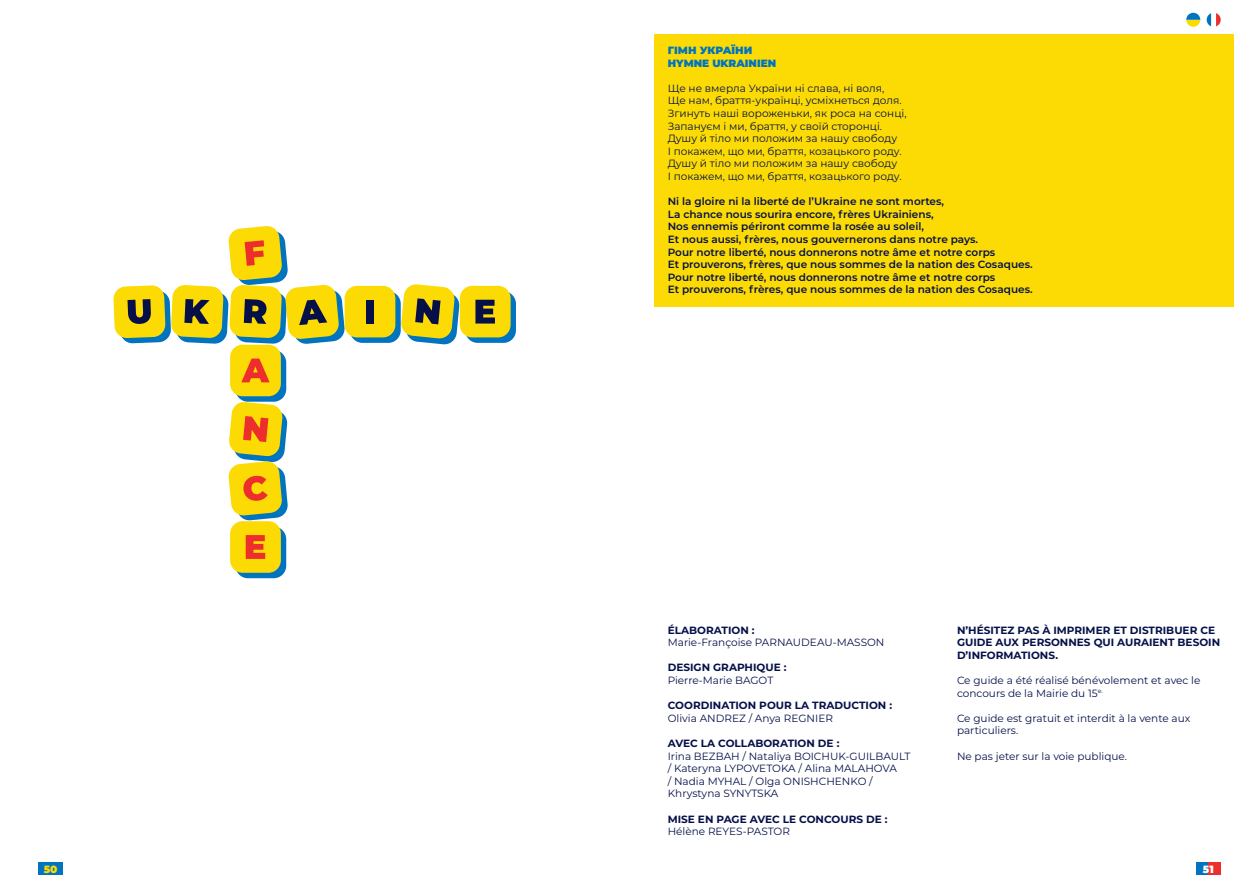
<style>
.page{position:relative;width:1259px;height:893px;background:#fff}
.page>*{position:absolute;margin:0;border:0;box-sizing:border-box;transform-origin:0 0}
.Texte_2{font:10.5px/12.6px "Montserrat";color:#051049}
.Texte_3{font:600 10.5px "Montserrat";color:#051049}
.Texte_2-2{font:700 10.5px/12.6px "Montserrat";color:#051049}
.Sous_titre{font:900 10.5px "Montserrat";color:#0074be}
.t1{font:900 10.5px "Montserrat";color:#fcdb04}
.t2{font:900 10.5px "Montserrat";color:#fff}
</style>
<div class="page">
<div style="left:1196px;top:862px;width:12px;height:13px;background:#0074be"></div>
<div style="left:1208px;top:862px;width:12px;height:13px;background:#ee2d2d"></div>
<div style="left:38px;top:862px;width:25px;height:13px;background:#0074be"></div>
<svg style="left:1186px;top:13px;width:14px;height:14px"></svg>
<svg style="left:1206px;top:13px;width:14px;height:14px"></svg>
<div style="left:654px;top:34px;width:580px;height:272px;background:#fcdb04"></div>
<div style="left:235px;top:350px;width:51px;height:52px;background:#0074be;border-radius:13px"></div>
<div style="left:230px;top:345px;width:51px;height:51px;background:#fcdb04;border-radius:13px"></div>
<svg style="left:241px;top:359px;width:29px;height:23px"></svg>
<svg style="left:228px;top:401px;width:60px;height:120px"></svg>
<div style="left:235px;top:527px;width:51px;height:51px;background:#0074be;border-radius:13px"></div>
<div style="left:230px;top:521px;width:51px;height:52px;background:#fcdb04;border-radius:13px"></div>
<svg style="left:246px;top:535px;width:19px;height:24px"></svg>
<svg style="left:113px;top:226px;width:232px;height:118px"></svg>
<svg style="left:350px;top:291px;width:51px;height:52px"></svg>
<div style="left:344px;top:286px;width:51px;height:51px;background:#fcdb04;border-radius:13px"></div>
<div style="left:366px;top:300px;width:8px;height:24px;background:#051049"></div>
<svg style="left:401px;top:284px;width:59px;height:61px;background:#bcba51"></svg>
<svg style="left:465px;top:291px;width:51px;height:52px"></svg>
<div style="left:460px;top:286px;width:50px;height:51px;background:#fcdb04;border-radius:13px"></div>
<svg style="left:475px;top:300px;width:20px;height:24px"></svg>
<p class="Sous_titre" style="left:668px;top:42px;width:86px">ГІМН УКРАЇНИ</p>
<p class="Sous_titre" style="left:668px;top:55px;width:110px">HYMNE UKRAINIEN</p>
<p class="Texte_2" style="left:668px;top:81px;width:218px">Ще не вмерла України ні слава, ні воля,</p>
<p class="Texte_2" style="left:668px;top:94px;width:235px">Ще нам, браття-українці, усміхнеться доля.</p>
<p class="Texte_2" style="left:668px;top:107px;width:240px">Згинуть наші вороженьки, як роса на сонці,</p>
<p class="Texte_2" style="left:668px;top:119px;width:216px">Запануєм і ми, браття, у своїй сторонці.</p>
<p class="Texte_2" style="left:668px;top:132px;width:231px">Душу й тіло ми положим за нашу свободу</p>
<p class="Texte_2" style="left:668px;top:144px;width:235px">І покажем, що ми, браття, козацького роду.</p>
<p class="Texte_2" style="left:668px;top:157px;width:231px">Душу й тіло ми положим за нашу свободу</p>
<p class="Texte_2" style="left:668px;top:170px;width:235px">І покажем, що ми, браття, козацького роду.</p>
<p class="Texte_3" style="left:668px;top:194px;width:278px">Ni la gloire ni la liberté de l’Ukraine ne sont mortes,</p>
<p class="Texte_3" style="left:668px;top:207px;width:267px">La chance nous sourira encore, frères Ukrainiens,</p>
<p class="Texte_3" style="left:668px;top:219px;width:258px">Nos ennemis périront comme la rosée au soleil,</p>
<p class="Texte_3" style="left:668px;top:232px;width:312px">Et nous aussi, frères, nous gouvernerons dans notre pays.</p>
<p class="Texte_3" style="left:668px;top:244px;width:329px">Pour notre liberté, nous donnerons notre âme et notre corps</p>
<p class="Texte_3" style="left:668px;top:257px;width:366px">Et prouverons, frères, que nous sommes de la nation des Cosaques.</p>
<p class="Texte_3" style="left:668px;top:270px;width:329px">Pour notre liberté, nous donnerons notre âme et notre corps</p>
<p class="Texte_3" style="left:668px;top:282px;width:366px">Et prouverons, frères, que nous sommes de la nation des Cosaques.</p>
<p class="Texte_2-2" style="left:668px;top:623px;width:88px">ÉLABORATION :</p>
<p class="Texte_2" style="left:668px;top:636px;width:218px">Marie-Françoise PARNAUDEAU-MASSON</p>
<p class="Texte_2-2" style="left:668px;top:661px;width:120px">DESIGN GRAPHIQUE :</p>
<p class="Texte_2" style="left:668px;top:674px;width:107px">Pierre-Marie BAGOT</p>
<p class="Texte_2-2" style="left:668px;top:699px;width:226px">COORDINATION POUR LA TRADUCTION :</p>
<p class="Texte_2" style="left:668px;top:711px;width:167px">Olivia ANDREZ / Anya REGNIER</p>
<p class="Texte_2-2" style="left:668px;top:736px;width:173px">AVEC LA COLLABORATION DE :</p>
<p class="Texte_2" style="left:668px;top:749px;width:244px">Irina BEZBAH / Nataliya BOICHUK-GUILBAULT / Kateryna LYPOVETOKA / Alina MALAHOVA<br>/ Nadia MYHAL / Olga ONISHCHENKO / Khrystyna SYNYTSKA</p>
<p class="Texte_2-2" style="left:668px;top:812px;width:221px">MISE EN PAGE AVEC LE CONCOURS DE :</p>
<p class="Texte_2" style="left:668px;top:825px;width:124px">Hélène REYES-PASTOR</p>
<p class="Texte_2-2" style="left:957px;top:623px;width:265px">N’HÉSITEZ PAS À IMPRIMER ET DISTRIBUER CE<br>GUIDE AUX PERSONNES QUI AURAIENT BESOIN<br>D’INFORMATIONS.</p>
<p class="Texte_2" style="left:957px;top:674px;width:245px">Ce guide a été réalisé bénévolement et avec le concours de la Mairie du 15<sup>e.</sup></p>
<p class="Texte_2" style="left:957px;top:711px;width:235px">Ce guide est gratuit et interdit à la vente aux particuliers.</p>
<p class="Texte_2" style="left:957px;top:749px;width:172px">Ne pas jeter sur la voie publique.</p>
<p class="t1" style="left:44px;top:861px;width:15px">50</p>
<p class="t2" style="left:1202px;top:861px;width:12px">51</p>
</div>
